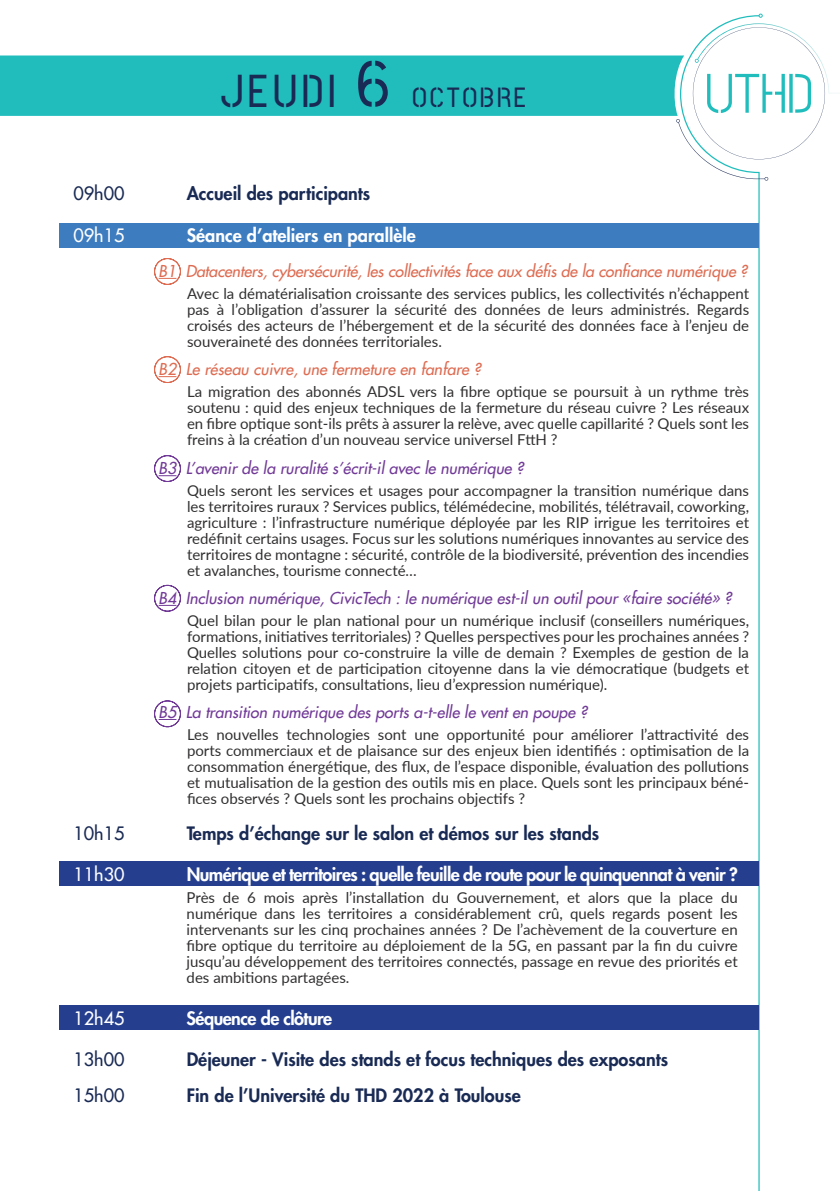
<style>
.page{position:relative;width:840px;height:1191px;background:#fff}
.page>*{position:absolute;margin:0;border:0;box-sizing:border-box;transform-origin:0 0}
.t1{font:200 46px "Stick No Bills";letter-spacing:.1em;color:#192a54}
.t2{font:200 27.8px "Stick No Bills";letter-spacing:.1em;color:#192a54}
.t3{font:800 18px/36.2px "Futura Std";color:#192a54}
.t4{font:800 18px "Futura Std";letter-spacing:-.03em;color:#fff}
.t5{font:800 18px "Futura Std";color:#fff}
.t6{font:500 18px/36.2px "Futura Std";color:#192a54}
.t7{font:500 18px "Futura Std";color:#fff}
.t8{font:italic 500 16px "Futura Std";color:#713a97}
.t9{font:italic 500 16px "Futura Std";letter-spacing:-.01em;color:#de6c52}
.t10{font:15px/16px "Lato";color:#312f30;text-align:justify}
.s1{font-size:65.8px}
</style>
<div class="page">
<div style="left:0;top:55px;width:675px;height:61px;background:#21bdbd"></div>
<svg style="left:679px;top:15px;width:80px;height:1176px"></svg>
<img style="left:697px;top:23px;width:132px;height:70px">
<svg style="left:675px;top:27px;width:149px;height:154px"></svg>
<svg style="left:758px;top:14px;width:4px;height:4px"></svg>
<div style="left:59px;top:222px;width:699px;height:25px;background:#3e7cc0"></div>
<div style="left:59px;top:861px;width:699px;height:25px;background:#253f8e"></div>
<div style="left:59px;top:1004px;width:699px;height:25px;background:#253f8e"></div>
<svg style="left:154px;top:258px;width:27px;height:27px"></svg>
<svg style="left:154px;top:356px;width:27px;height:27px"></svg>
<svg style="left:154px;top:455px;width:27px;height:27px"></svg>
<svg style="left:154px;top:584px;width:27px;height:28px"></svg>
<svg style="left:154px;top:700px;width:27px;height:27px"></svg>
<h1 class="t1" style="left:220px;top:64px;width:171px">JEUDI <span class="s1">6</span></h1>
<h2 class="t2" style="left:412px;top:81px;width:115px">OCTOBRE</h2>
<p class="t6" style="left:73px;top:176px;width:53px">09h00</p>
<p class="t3" style="left:186px;top:176px;width:185px">Accueil des participants</p>
<p class="t7" style="left:73px;top:224px;width:53px">09h15</p>
<p class="t5" style="left:186px;top:224px;width:230px">Séance d’ateliers en parallèle</p>
<p class="t9" style="left:158px;top:261px;width:590px">B1 Datacenters, cybersécurité, les collectivités face aux défis de la confiance numérique ?</p>
<p class="t10" style="left:187px;top:285px;width:563px">Avec la dématérialisation croissante des services publics, les collectivités n’échappent pas à l’obligation d’assurer la sécurité des données de leurs administrés. Regards croisés des acteurs de l’hébergement et de la sécurité des données face à l’enjeu de souveraineté des données territoriales.</p>
<p class="t9" style="left:158px;top:359px;width:323px">B2 Le réseau cuivre, une fermeture en fanfare ?</p>
<p class="t10" style="left:187px;top:383px;width:563px">La migration des abonnés ADSL vers la fibre optique se poursuit à un rythme très soutenu : quid des enjeux techniques de la fermeture du réseau cuivre ? Les réseaux en fibre optique sont-ils prêts à assurer la relève, avec quelle capillarité ? Quels sont les freins à la création d’un nouveau service universel FttH ?</p>
<p class="t8" style="left:158px;top:458px;width:366px">B3 L’avenir de la ruralité s’écrit-il avec le numérique ?</p>
<p class="t10" style="left:187px;top:482px;width:563px">Quels seront les services et usages pour accompagner la transition numérique dans les territoires ruraux ? Services publics, télémédecine, mobilités, télétravail, coworking, agriculture : l’infrastructure numérique déployée par les RIP irrigue les territoires et redéfinit certains usages. Focus sur les solutions numériques innovantes au service des territoires de montagne : sécurité, contrôle de la biodiversité, prévention des incendies et avalanches, tourisme connecté…</p>
<p class="t8" style="left:158px;top:588px;width:574px">B4 Inclusion numérique, CivicTech : le numérique est-il un outil pour «faire société» ?</p>
<p class="t10" style="left:187px;top:611px;width:563px">Quel bilan pour le plan national pour un numérique inclusif (conseillers numériques, formations, initiatives territoriales) ? Quelles perspectives pour les prochaines années ?<br>Quelles solutions pour co-construire la ville de demain ? Exemples de gestion de la relation citoyen et de participation citoyenne dans la vie démocratique (budgets et projets participatifs, consultations, lieu d’expression numérique).</p>
<p class="t8" style="left:158px;top:702px;width:430px">B5 La transition numérique des ports a-t-elle le vent en poupe ?</p>
<p class="t10" style="left:187px;top:726px;width:563px">Les nouvelles technologies sont une opportunité pour améliorer l’attractivité des ports commerciaux et de plaisance sur des enjeux bien identifiés : optimisation de la consommation énergétique, des flux, de l’espace disponible, évaluation des pollutions et mutualisation de la gestion des outils mis en place. Quels sont les principaux béné&shy;fices observés ? Quels sont les prochains objectifs ?</p>
<p class="t6" style="left:73px;top:815px;width:53px">10h15</p>
<p class="t3" style="left:186px;top:815px;width:414px">Temps d’échange sur le salon et démos sur les stands</p>
<p class="t7" style="left:73px;top:863px;width:53px">11h30</p>
<p class="t7" style="left:73px;top:1006px;width:53px">12h45</p>
<p class="t4" style="left:186px;top:863px;width:552px">Numérique et territoires : quelle feuille de route pour le quinquennat à venir ?</p>
<p class="t10" style="left:186px;top:889px;width:552px">Près de 6 mois après l’installation du Gouvernement, et alors que la place du numérique dans les territoires a considérablement crû, quels regards posent les intervenants sur les cinq prochaines années ? De l’achèvement de la couverture en fibre optique du territoire au déploiement de la 5G, en passant par la fin du cuivre jusqu’au développement des territoires connectés, passage en revue des priorités et des ambitions partagées.</p>
<p class="t4" style="left:186px;top:1006px;width:147px">Séquence de clôture</p>
<p class="t6" style="left:73px;top:1041px;width:53px">13h00<br>15h00</p>
<p class="t3" style="left:186px;top:1041px;width:482px">Déjeuner - Visite des stands et focus techniques des exposants<br>Fin de l’Université du THD 2022 à Toulouse</p>
</div>
